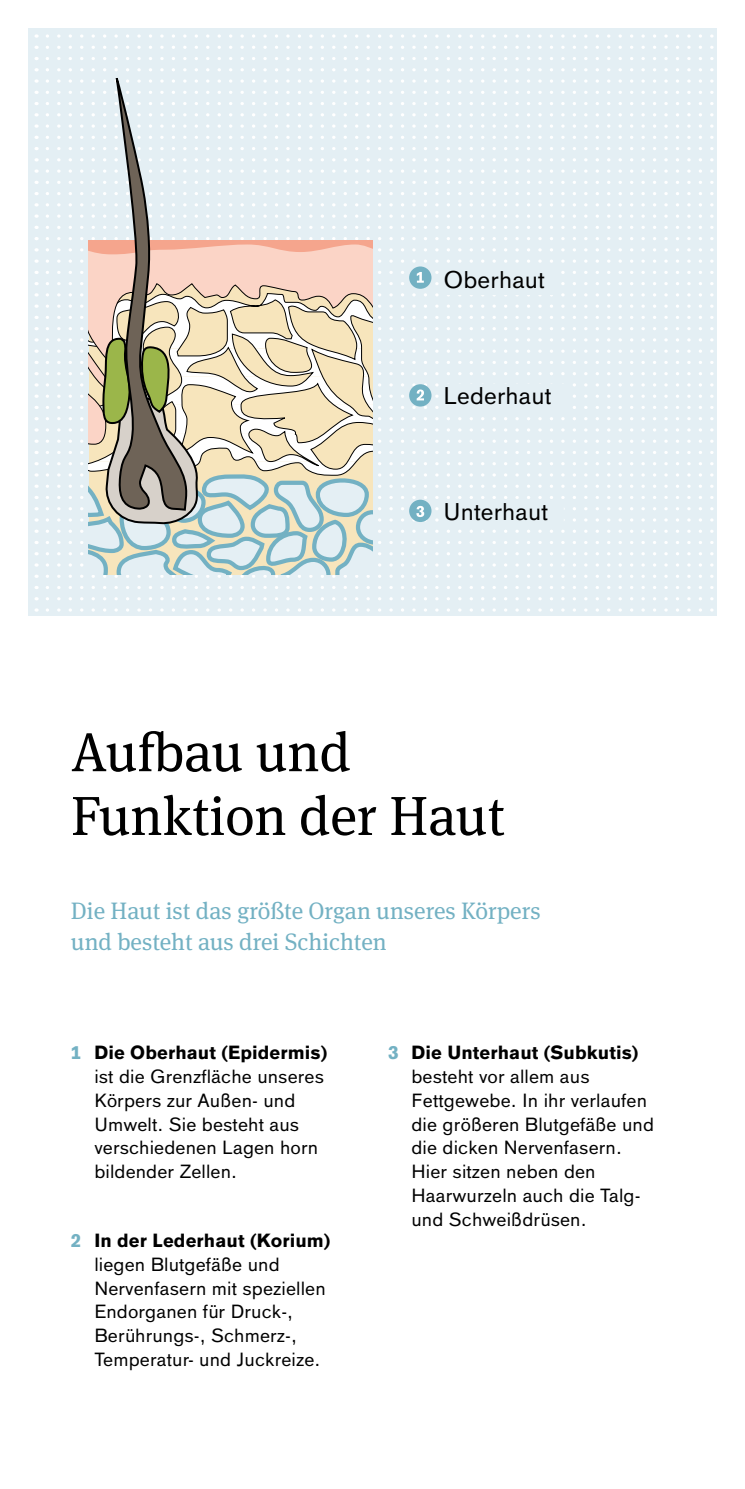
<style>
.page{position:relative;width:745px;height:1489px;background:#fff}
.page>*{position:absolute;margin:0;border:0;box-sizing:border-box;transform-origin:0 0}
.t1{font:55px/63.8px "OBO Serif";color:#000}
.t2{font:23.75px/31.2px "OBO Serif";color:#73b1c3}
.t3{font:23.75px "OBO Sans";letter-spacing:.005em;color:#000}
.t4{font:18.75px/23.8px "OBO Sans";letter-spacing:.005em;color:#000}
.s1{font-family:"OBO Serif";color:#e4eff4}
.s2{color:#e4eff4}
.s3{font-weight:700;color:#73b1c3}
.s4{font-weight:700}
</style>
<div class="page">
<div style="left:28px;top:28px;width:688px;height:587px;background:#e4eff4"></div>
<svg style="left:47px;top:34px;width:667px;height:4px"></svg>
<svg style="left:47px;top:46px;width:667px;height:3px"></svg>
<svg style="left:47px;top:57px;width:667px;height:3px"></svg>
<svg style="left:47px;top:68px;width:667px;height:3px"></svg>
<svg style="left:47px;top:586px;width:667px;height:3px"></svg>
<svg style="left:47px;top:597px;width:667px;height:3px"></svg>
<svg style="left:47px;top:608px;width:667px;height:3px"></svg>
<svg style="left:47px;top:78px;width:667px;height:500px"></svg>
<p class="t3" style="left:443px;top:265px;width:116px">Oberhaut<span class="s1">#</span></p>
<p class="t3" style="left:443px;top:381px;width:123px">Lederhaut<span class="s2">#</span></p>
<p class="t3" style="left:443px;top:497px;width:119px">Unterhaut<span class="s1">#</span></p>
<h1 class="t1" style="left:71px;top:720px;width:435px">Aufbau und<br>Funktion der Haut</h1>
<p class="t2" style="left:71px;top:894px;width:471px">Die Haut ist das größte Organ unseres Körpers und besteht aus drei Schichten</p>
<p class="t4" style="left:94px;top:1040px;width:234px;text-indent:-23px"><span class="s3">1</span> <span class="s4">Die Oberhaut (Epidermis) </span>ist die Grenzfläche unseres<br>Körpers zur Außen- und<br>Umwelt. Sie besteht aus verschiedenen Lagen horn bildender Zellen.</p>
<p class="t4" style="left:94px;top:1228px;width:237px;text-indent:-23px"><span class="s3">2</span> <span class="s4">In der Lederhaut (Korium) </span>liegen Blutgefäße und<br>Nervenfasern mit speziellen<br>Endorganen für Druck-,<br>Berührungs-, Schmerz-,<br>Temperatur- und Juckreize.</p>
<p class="t4" style="left:411px;top:1040px;width:244px;text-indent:-23px"><span class="s3">3</span> <span class="s4">Die Unterhaut (Subkutis) </span>besteht vor allem aus<br>Fettgewebe. In ihr verlaufen die größeren Blutgefäße und die dicken Nervenfasern.<br>Hier sitzen neben den<br>Haarwurzeln auch die Talg&shy;und Schweißdrüsen.</p>
</div>
